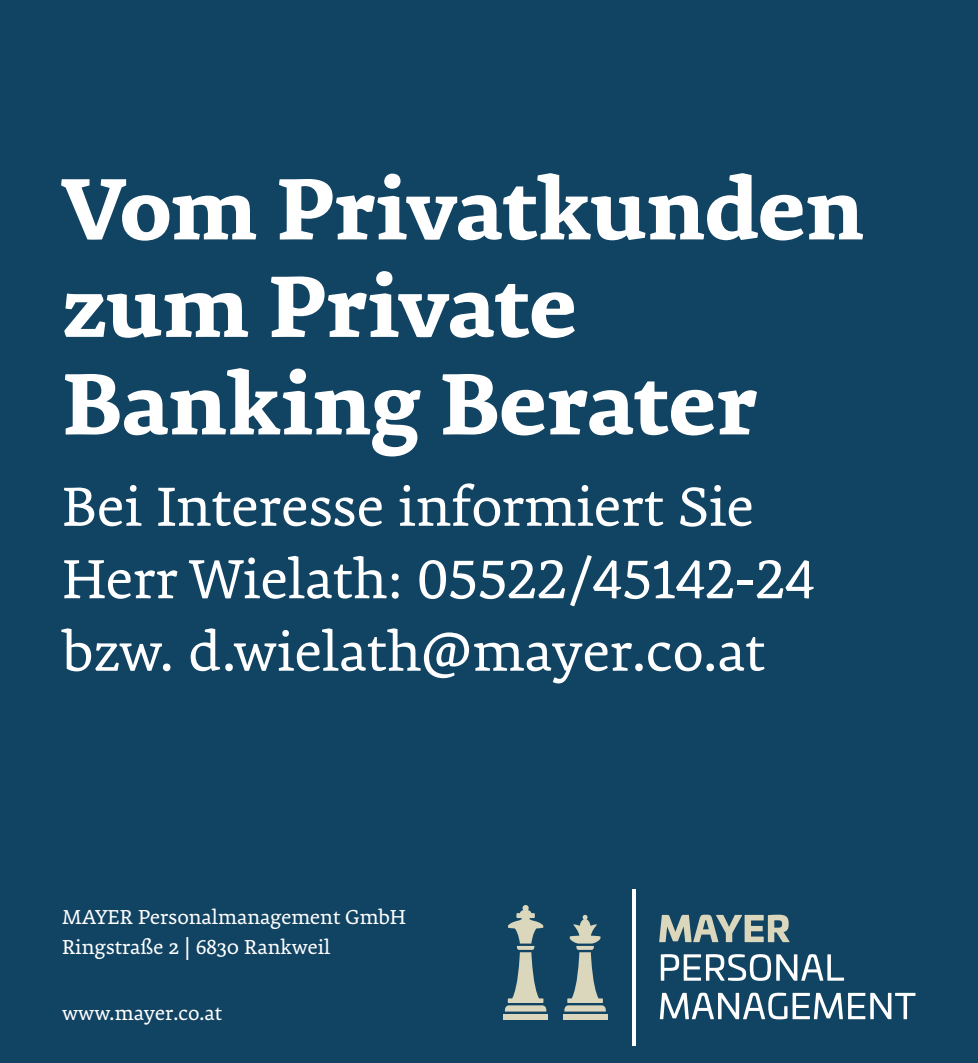
<style>
.page{position:relative;width:978px;height:1063px;background:#fff}
.page>*{position:absolute;margin:0;border:0;box-sizing:border-box;transform-origin:0 0}
.t1{font:700 92.5px/97.5px "Premiera";color:#fff}
.t2{font:60px/72.5px "Premiera";color:#fff}
.t3{font:22px/30px "Premiera";color:#fff}
</style>
<div class="page">
<div style="left:0;top:865px;width:978px;height:198px;background:#114362"></div>
<div style="left:0;top:0;width:978px;height:871px;background:#114362"></div>
<div style="left:503px;top:1014px;width:45px;height:5px;background:#dbd7bd"></div>
<svg style="left:505px;top:905px;width:41px;height:107px"></svg>
<div style="left:563px;top:1014px;width:44px;height:5px;background:#dbd7bd"></div>
<svg style="left:564px;top:915px;width:42px;height:97px"></svg>
<hr style="left:632px;top:889px;width:4px;height:156px;background:#fff">
<svg style="left:659px;top:915px;width:131px;height:27px"></svg>
<svg style="left:661px;top:954px;width:183px;height:27px"></svg>
<svg style="left:660px;top:993px;width:127px;height:26px"></svg>
<svg style="left:793px;top:993px;width:122px;height:26px"></svg>
<h1 class="t1" style="left:62px;top:160px;width:803px">Vom Privatkunden zum Private<br>Banking Berater</h1>
<p class="t2" style="left:62px;top:471px;width:754px">Bei Interesse informiert Sie<br>Herr Wielath: 05522/45142-24 bzw. d.wielath@mayer.co.at</p>
<p class="t3" style="left:62px;top:902px;width:345px">MAYER Personalmanagement GmbH<br>Ringstraße 2 | 6830 Rankweil</p>
<p class="t3" style="left:62px;top:999px;width:162px">www.mayer.co.at</p>
</div>
